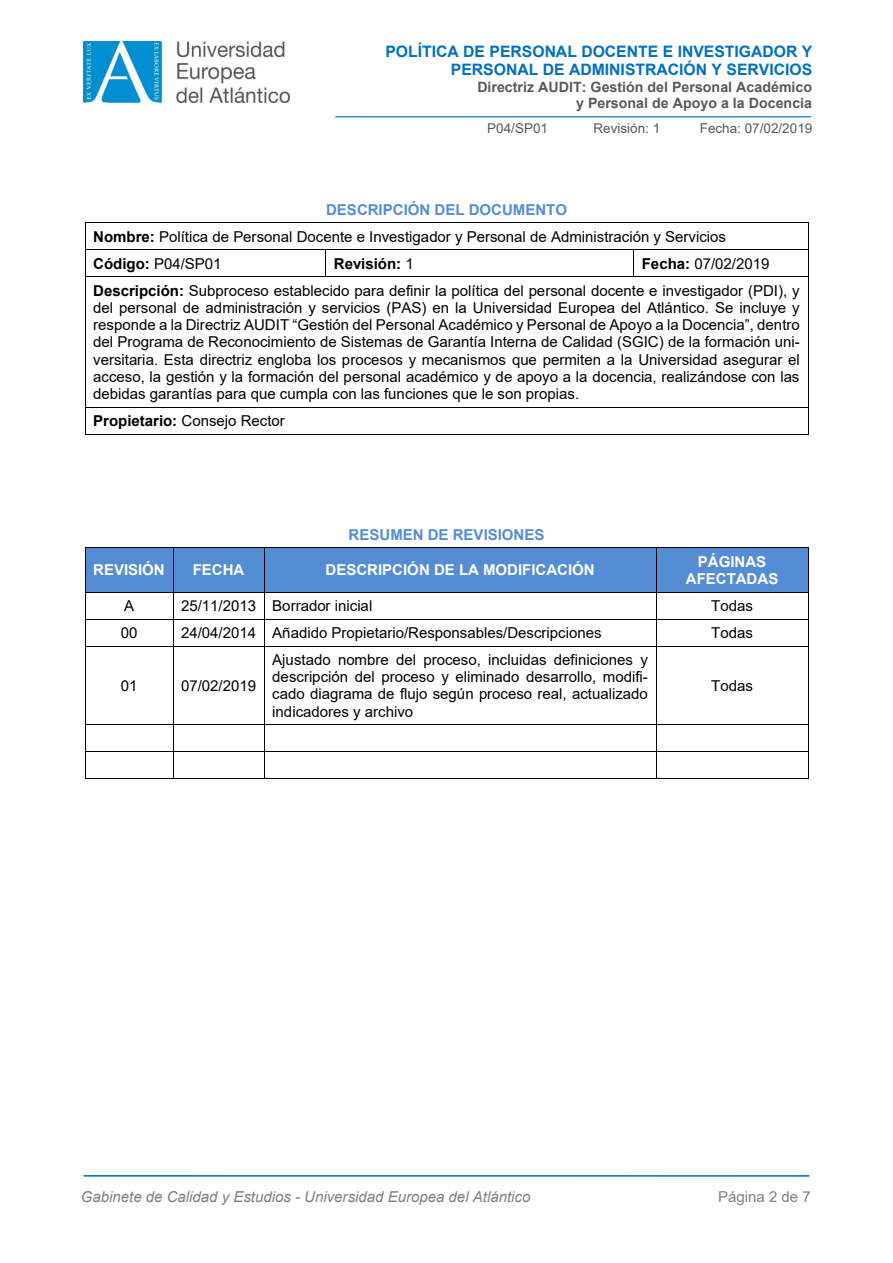
<style>
.page{position:relative;width:893px;height:1263px;background:#fff}
.page>*{position:absolute;margin:0;border:0;box-sizing:border-box;transform-origin:0 0}
.t1{font:700 15.75px/18.1px "Arial";color:#0070c0;text-align:right}
.t2{font:15px/17.2px "Arial";color:#000}
.t3{font:italic 15px "Arial";color:#7f7f7f}
.t4{font:700 15px/17.2px "Arial";color:#fff;text-align:center}
.t5{font:700 15px "Arial";color:#548dd4}
.t6{font:15px "Arial";color:#7f7f7f}
.t7{font:700 15px "Arial";color:#000}
.t8{font:700 14.25px/16.4px "Arial";color:#595959;text-align:right}
.t9{font:13.5px "Arial";color:#595959}
.s1{font-weight:700;color:#548dd4}
.s2{font-weight:700}
.s3{font-style:inherit}
.s4{font-weight:400}
</style>
<div class="page">
<hr style="left:335px;top:116px;width:476px;height:1px;background:#0070c0">
<hr style="left:83px;top:1175px;width:726px;height:2px;background:#0070c0">
<img style="left:83px;top:42px;width:207px;height:60px">
<hr style="left:86px;top:223px;width:722px;height:1px;background:#000">
<hr style="left:85px;top:250px;width:240px;height:1px;background:#000">
<hr style="left:326px;top:250px;width:307px;height:1px;background:#000">
<hr style="left:634px;top:250px;width:174px;height:1px;background:#000">
<svg style="left:85px;top:223px;width:1px;height:54px"></svg>
<hr style="left:85px;top:277px;width:240px;height:1px;background:#000">
<svg style="left:325px;top:250px;width:1px;height:27px"></svg>
<hr style="left:326px;top:277px;width:307px;height:1px;background:#000">
<svg style="left:633px;top:250px;width:1px;height:27px"></svg>
<hr style="left:634px;top:277px;width:174px;height:1px;background:#000">
<svg style="left:808px;top:223px;width:1px;height:54px"></svg>
<hr style="left:85px;top:277px;width:1px;height:130px;background:#000">
<hr style="left:808px;top:277px;width:1px;height:130px;background:#000">
<hr style="left:85px;top:407px;width:723px;height:1px;background:#000">
<svg style="left:85px;top:408px;width:1px;height:26px"></svg>
<hr style="left:85px;top:434px;width:723px;height:1px;background:#000">
<svg style="left:808px;top:407px;width:1px;height:28px"></svg>
<div style="left:85px;top:548px;width:88px;height:44px;background:#548dd4"></div>
<div style="left:173px;top:548px;width:91px;height:44px;background:#548dd4"></div>
<div style="left:265px;top:548px;width:391px;height:44px;background:#548dd4"></div>
<div style="left:657px;top:548px;width:151px;height:44px;background:#548dd4"></div>
<hr style="left:86px;top:547px;width:87px;height:1px;background:#000">
<hr style="left:173px;top:547px;width:91px;height:1px;background:#000">
<hr style="left:265px;top:547px;width:391px;height:1px;background:#000">
<hr style="left:657px;top:547px;width:151px;height:1px;background:#000">
<hr style="left:85px;top:548px;width:1px;height:44px;background:#000">
<hr style="left:173px;top:548px;width:1px;height:44px;background:#000">
<hr style="left:264px;top:548px;width:1px;height:44px;background:#000">
<hr style="left:656px;top:548px;width:1px;height:44px;background:#000">
<hr style="left:808px;top:548px;width:1px;height:44px;background:#000">
<hr style="left:85px;top:592px;width:88px;height:1px;background:#000">
<hr style="left:173px;top:592px;width:91px;height:1px;background:#000">
<hr style="left:265px;top:592px;width:391px;height:1px;background:#000">
<hr style="left:657px;top:592px;width:151px;height:1px;background:#000">
<hr style="left:85px;top:619px;width:88px;height:1px;background:#000">
<hr style="left:173px;top:619px;width:91px;height:1px;background:#000">
<hr style="left:265px;top:619px;width:391px;height:1px;background:#000">
<hr style="left:657px;top:619px;width:151px;height:1px;background:#000">
<svg style="left:85px;top:593px;width:1px;height:53px"></svg>
<hr style="left:85px;top:646px;width:88px;height:1px;background:#000">
<svg style="left:173px;top:593px;width:1px;height:53px"></svg>
<hr style="left:173px;top:646px;width:91px;height:1px;background:#000">
<svg style="left:264px;top:592px;width:1px;height:54px"></svg>
<hr style="left:265px;top:646px;width:391px;height:1px;background:#000">
<svg style="left:656px;top:592px;width:1px;height:54px"></svg>
<hr style="left:657px;top:646px;width:151px;height:1px;background:#000">
<svg style="left:808px;top:592px;width:1px;height:54px"></svg>
<hr style="left:85px;top:646px;width:1px;height:78px;background:#000">
<hr style="left:173px;top:646px;width:1px;height:78px;background:#000">
<hr style="left:264px;top:646px;width:1px;height:78px;background:#000">
<hr style="left:656px;top:646px;width:1px;height:78px;background:#000">
<hr style="left:808px;top:646px;width:1px;height:78px;background:#000">
<hr style="left:85px;top:724px;width:88px;height:1px;background:#000">
<hr style="left:173px;top:724px;width:91px;height:1px;background:#000">
<hr style="left:265px;top:724px;width:391px;height:1px;background:#000">
<hr style="left:657px;top:724px;width:151px;height:1px;background:#000">
<hr style="left:85px;top:751px;width:88px;height:1px;background:#000">
<hr style="left:173px;top:751px;width:91px;height:1px;background:#000">
<hr style="left:265px;top:751px;width:391px;height:1px;background:#000">
<hr style="left:657px;top:751px;width:151px;height:1px;background:#000">
<svg style="left:85px;top:725px;width:1px;height:53px"></svg>
<hr style="left:85px;top:778px;width:88px;height:1px;background:#000">
<svg style="left:173px;top:725px;width:1px;height:53px"></svg>
<hr style="left:173px;top:778px;width:91px;height:1px;background:#000">
<svg style="left:264px;top:724px;width:1px;height:55px"></svg>
<hr style="left:265px;top:778px;width:391px;height:1px;background:#000">
<svg style="left:656px;top:724px;width:1px;height:55px"></svg>
<hr style="left:657px;top:778px;width:151px;height:1px;background:#000">
<svg style="left:808px;top:724px;width:1px;height:55px"></svg>
<p class="t1" style="left:385px;top:43px;width:428px">POLÍTICA DE PERSONAL DOCENTE E INVESTIGADOR Y<br>PERSONAL DE ADMINISTRACIÓN Y SERVICIOS</p>
<p class="t8" style="left:477px;top:79px;width:336px">Directriz AUDIT: Gestión del Personal Académico y Personal de Apoyo a la Docencia</p>
<p class="t9" style="left:487px;top:119px;width:62px">P04/SP01</p>
<p class="t9" style="left:594px;top:119px;width:68px">Revisión: 1</p>
<p class="t9" style="left:700px;top:119px;width:114px">Fecha: 07/02/2019</p>
<p class="t2" style="left:93px;top:196px;width:634px;line-height:27px;text-indent:233px"><span class="s1">DESCRIPCIÓN DEL DOCUMENTO<br></span><span class="s2">Nombre:</span> Política de Personal Docente e Investigador y Personal de Administración y Servicios<br><span class="s2">Código:</span> P04/SP01</p>
<p class="t2" style="left:93px;top:250px;width:708px;line-height:27px;text-indent:549px"><span class="s2">Fecha:</span> 07/02/2019<br><span class="s2">Descripción:</span> Subproceso establecido para definir la política del personal docente e investigador (PDI), y</p>
<p class="t2" style="left:93px;top:299px;width:708px;text-align:justify">del personal de administración y servicios (PAS) en la Universidad Europea del Atlántico. Se incluye y responde a <span class="s3">la Directriz AUDIT “Gestión del Personal Académico y Personal de Apoyo a la Docencia”, dentro </span>del Programa de Reconocimiento de Sistemas de Garantía Interna de Calidad (SGIC) de la formación uni&shy;versitaria. Esta directriz engloba los procesos y mecanismos que permiten a la Universidad asegurar el acceso, la gestión y la formación del personal académico y de apoyo a la docencia, realizándose con las debidas garantías para que cumpla con las funciones que le son propias.</p>
<p class="t2" style="left:93px;top:412px;width:193px"><span class="s2">Propietario:</span> Consejo Rector</p>
<p class="t7" style="left:334px;top:253px;width:82px">Revisión: <span class="s4">1</span></p>
<p class="t5" style="left:349px;top:524px;width:197px">RESUMEN DE REVISIONES</p>
<p class="t4" style="left:93px;top:561px;width:73px">REVISIÓN</p>
<p class="t4" style="left:193px;top:561px;width:53px">FECHA</p>
<p class="t4" style="left:326px;top:561px;width:271px">DESCRIPCIÓN DE LA MODIFICACIÓN</p>
<p class="t4" style="left:686px;top:553px;width:94px">PÁGINAS<br>AFECTADAS</p>
<p class="t2" style="left:124px;top:597px;width:12px">A</p>
<p class="t2" style="left:181px;top:597px;width:193px">25/11/2013 Borrador inicial</p>
<p class="t2" style="left:711px;top:597px;width:43px">Todas</p>
<p class="t2" style="left:121px;top:624px;width:18px">00</p>
<p class="t2" style="left:181px;top:624px;width:422px">24/04/2014 Añadido Propietario/Responsables/Descripciones</p>
<p class="t2" style="left:711px;top:624px;width:43px">Todas</p>
<p class="t2" style="left:121px;top:677px;width:18px">01</p>
<p class="t2" style="left:181px;top:677px;width:77px">07/02/2019</p>
<p class="t2" style="left:272px;top:651px;width:377px;text-align:justify">Ajustado nombre del proceso, incluidas definiciones y descripción del proceso y eliminado desarrollo, modifi&shy;cado diagrama de flujo según proceso real, actualizado indicadores y archivo</p>
<p class="t2" style="left:711px;top:677px;width:43px">Todas</p>
<p class="t3" style="left:81px;top:1187px;width:451px">Gabinete de Calidad y Estudios - Universidad Europea del Atlántico</p>
<p class="t6" style="left:718px;top:1186px;width:94px">Página 2 de 7</p>
</div>
